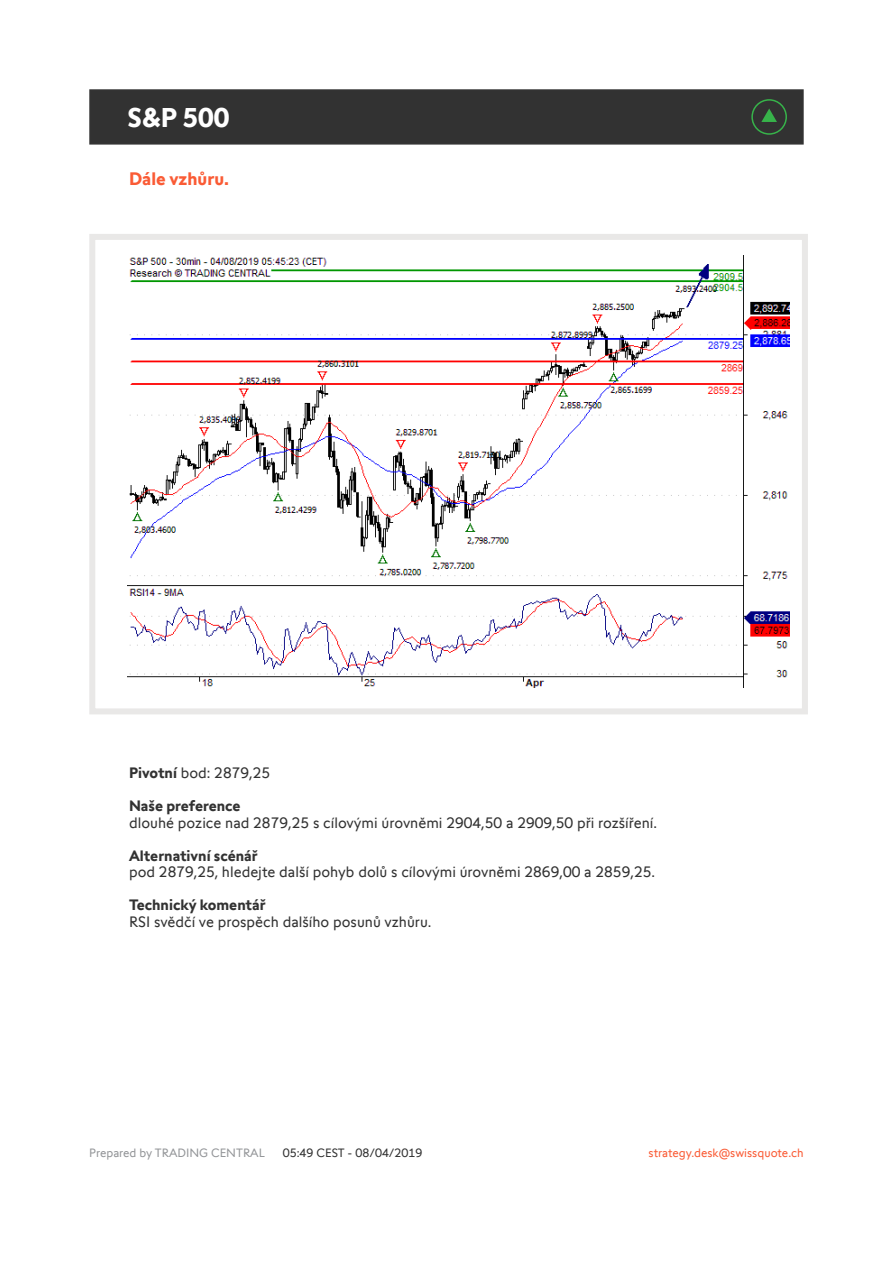
<style>
.page{position:relative;width:893px;height:1263px;background:#fff}
.page>*{position:absolute;margin:0;border:0;box-sizing:border-box;transform-origin:0 0}
.t1{font:700 27px "Swissquote CT";color:#fff}
.t2{font:700 18px "Swissquote CT";color:#fa5b35}
.t3{font:15px "Swissquote CT";color:#323232}
.t4{font:700 15px "Swissquote CT";color:#323232}
.t5{font:12px "Swissquote CT";color:#fa5b35}
.t6{font:12px "Swissquote CT";color:#939598}
.t7{font:12px "Swissquote CT";color:#323232}
.s1{font-weight:700}
</style>
<div class="page">
<div style="left:89px;top:234px;width:719px;height:480px;border:6px solid #e9e8e7"></div>
<div style="left:89px;top:89px;width:715px;height:56px;background:#323232;border:2px solid #323232"></div>
<img style="left:128px;top:255px;width:661px;height:432px">
<svg style="left:751px;top:99px;width:36px;height:36px"></svg>
<h1 class="t1" style="left:128px;top:101px;width:103px">S&amp;P 500</h1>
<p class="t2" style="left:129px;top:168px;width:102px">Dále vzhůru.</p>
<p class="t3" style="left:129px;top:764px;width:143px"><span class="s1">Pivotní</span> bod: 2879,25</p>
<p class="t4" style="left:129px;top:797px;width:113px">Naše preference</p>
<p class="t3" style="left:129px;top:814px;width:530px">dlouhé pozice nad 2879,25 s cílovými úrovněmi 2904,50 a 2909,50 při rozšíření.</p>
<p class="t4" style="left:129px;top:846px;width:130px">Alternativní scénář</p>
<p class="t3" style="left:129px;top:863px;width:528px">pod 2879,25, hledejte další pohyb dolů s cílovými úrovněmi 2869,00 a 2859,25.</p>
<p class="t4" style="left:129px;top:896px;width:138px">Technický komentář</p>
<p class="t3" style="left:129px;top:913px;width:304px">RSI svědčí ve prospěch dalšího posunů vzhůru.</p>
<p class="t6" style="left:89px;top:1145px;width:177px">Prepared by TRADING CENTRAL</p>
<p class="t7" style="left:283px;top:1145px;width:141px">05:49 CEST - 08/04/2019</p>
<p class="t5" style="left:649px;top:1145px;width:157px">strategy.desk@swissquote.ch</p>
</div>
